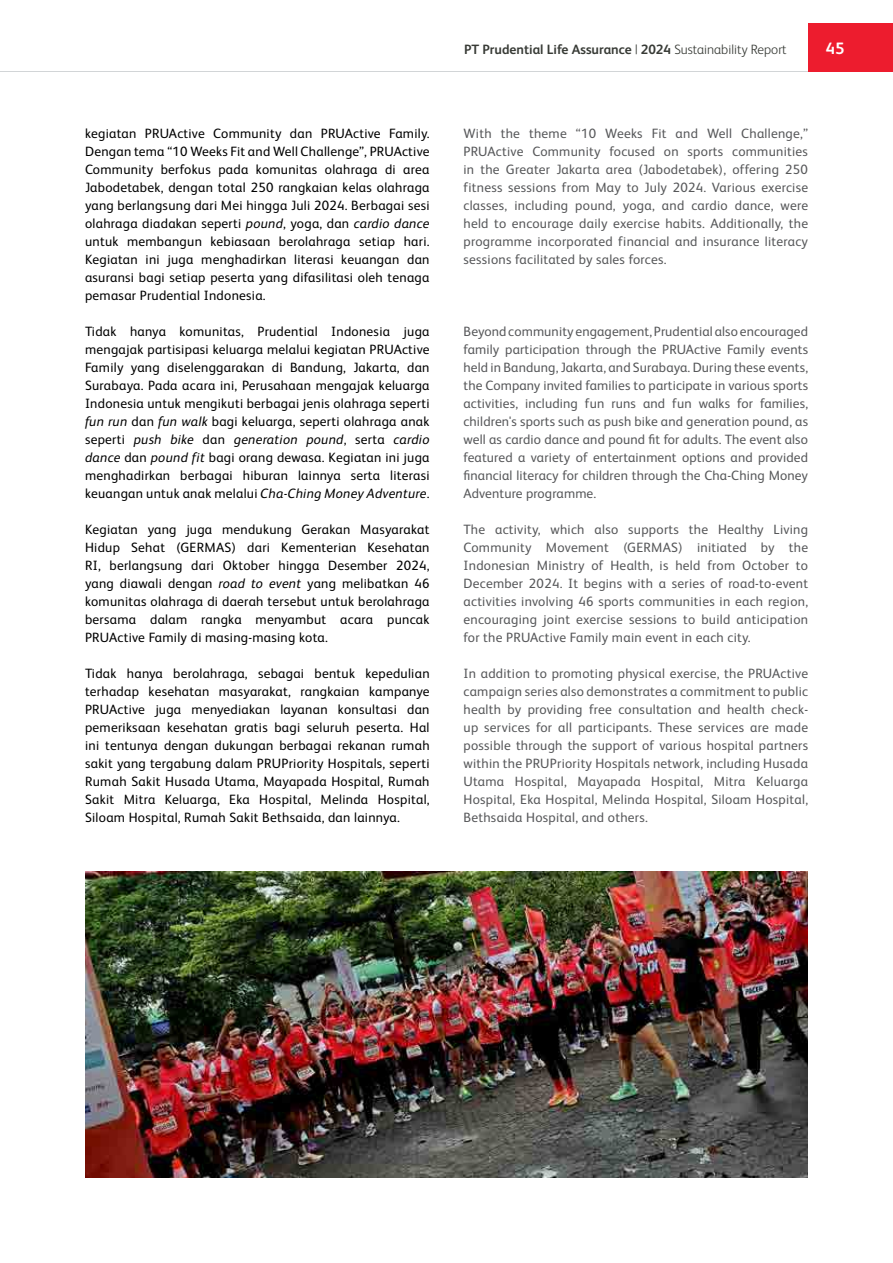
<style>
.page{position:relative;width:893px;height:1263px;background:#fff}
.page>*{position:absolute;margin:0;border:0;box-sizing:border-box;transform-origin:0 0}
.t1{font:700 16.5px "FS Albert Pro";color:#fff}
.t2{font:13.5px/18px "FS Albert Pro";letter-spacing:.02em;color:#000;text-align:justify}
.t3{font:13.5px/18px "FS Albert Pro";letter-spacing:.02em;color:#57585a;text-align:justify}
.t4{font:700 13.5px "FS Albert Pro";color:#383b36}
.s1{font-style:italic}
.s2{font-weight:300}
</style>
<div class="page">
<hr style="left:0;top:71px;width:893px;height:1px;background:#d2d5d7">
<div style="left:808px;top:23px;width:85px;height:49px;background:#ed1c2e"></div>
<img style="left:85px;top:872px;width:723px;height:306px">
<p class="t2" style="left:85px;top:123px;width:346px">kegiatan PRUActive Community dan PRUActive Family.<br>Dengan tema “10 Weeks Fit and Well Challenge”, PRUActive Community berfokus pada komunitas olahraga di area Jabodetabek, dengan total 250 rangkaian kelas olahraga yang berlangsung dari Mei hingga Juli 2024. Berbagai sesi olahraga diadakan seperti <span class="s1">pound</span>, yoga, dan <span class="s1">cardio dance </span>untuk membangun kebiasaan berolahraga setiap hari.<br>Kegiatan ini juga menghadirkan literasi keuangan dan asuransi bagi setiap peserta yang difasilitasi oleh tenaga pemasar Prudential Indonesia.</p>
<p class="t2" style="left:85px;top:321px;width:346px">Tidak hanya komunitas, Prudential Indonesia juga mengajak partisipasi keluarga melalui kegiatan PRUActive Family yang diselenggarakan di Bandung, Jakarta, dan Surabaya. Pada acara ini, Perusahaan mengajak keluarga Indonesia untuk mengikuti berbagai jenis olahraga seperti <span class="s1">fun run</span> dan <span class="s1">fun walk</span> bagi keluarga, seperti olahraga anak seperti <span class="s1">push bike</span> dan <span class="s1">generation pound</span>, serta <span class="s1">cardio dance</span> dan <span class="s1">pound fit</span> bagi orang dewasa. Kegiatan ini juga menghadirkan berbagai hiburan lainnya serta literasi keuangan untuk anak melalui <span class="s1">Cha-Ching Money Adventure</span>.</p>
<p class="t2" style="left:85px;top:519px;width:346px">Kegiatan yang juga mendukung Gerakan Masyarakat Hidup Sehat (GERMAS) dari Kementerian Kesehatan RI, berlangsung dari Oktober hingga Desember 2024, yang diawali dengan <span class="s1">road to event</span> yang melibatkan 46 komunitas olahraga di daerah tersebut untuk berolahraga bersama dalam rangka menyambut acara puncak PRUActive Family di masing-masing kota.</p>
<p class="t2" style="left:85px;top:663px;width:346px">Tidak hanya berolahraga, sebagai bentuk kepedulian terhadap kesehatan masyarakat, rangkaian kampanye PRUActive juga menyediakan layanan konsultasi dan pemeriksaan kesehatan gratis bagi seluruh peserta. Hal ini tentunya dengan dukungan berbagai rekanan rumah sakit yang tergabung dalam PRUPriority Hospitals, seperti Rumah Sakit Husada Utama, Mayapada Hospital, Rumah Sakit Mitra Keluarga, Eka Hospital, Melinda Hospital, Siloam Hospital, Rumah Sakit Bethsaida, dan lainnya.</p>
<p class="t4" style="left:464px;top:40px;width:324px">PT Prudential Life Assurance <span class="s2">|</span> 2024 <span class="s2">Sustainability Report</span></p>
<p class="t1" style="left:826px;top:36px;width:20px">45</p>
<p class="t3" style="left:463px;top:123px;width:346px">With the theme “10 Weeks Fit and Well Challenge,” PRUActive Community focused on sports communities in the Greater Jakarta area (Jabodetabek), offering 250 fitness sessions from May to July 2024. Various exercise classes, including pound, yoga, and cardio dance, were held to encourage daily exercise habits. Additionally, the programme incorporated financial and insurance literacy sessions facilitated by sales forces.</p>
<p class="t3" style="left:463px;top:321px;width:346px">Beyond community engagement, Prudential also encouraged family participation through the PRUActive Family events held in Bandung, Jakarta, and Surabaya. During these events, the Company invited families to participate in various sports activities, including fun runs and fun walks for families, children's sports such as push bike and generation pound, as well as cardio dance and pound fit for adults. The event also featured a variety of entertainment options and provided financial literacy for children through the Cha-Ching Money Adventure programme.</p>
<p class="t3" style="left:463px;top:519px;width:346px">The activity, which also supports the Healthy Living Community Movement (GERMAS) initiated by the Indonesian Ministry of Health, is held from October to December 2024. It begins with a series of road-to-event activities involving 46 sports communities in each region, encouraging joint exercise sessions to build anticipation for the PRUActive Family main event in each city.</p>
<p class="t3" style="left:463px;top:663px;width:346px">In addition to promoting physical exercise, the PRUActive campaign series also demonstrates a commitment to public health by providing free consultation and health check&shy;up services for all participants. These services are made possible through the support of various hospital partners within the PRUPriority Hospitals network, including Husada Utama Hospital, Mayapada Hospital, Mitra Keluarga Hospital, Eka Hospital, Melinda Hospital, Siloam Hospital, Bethsaida Hospital, and others.</p>
</div>
